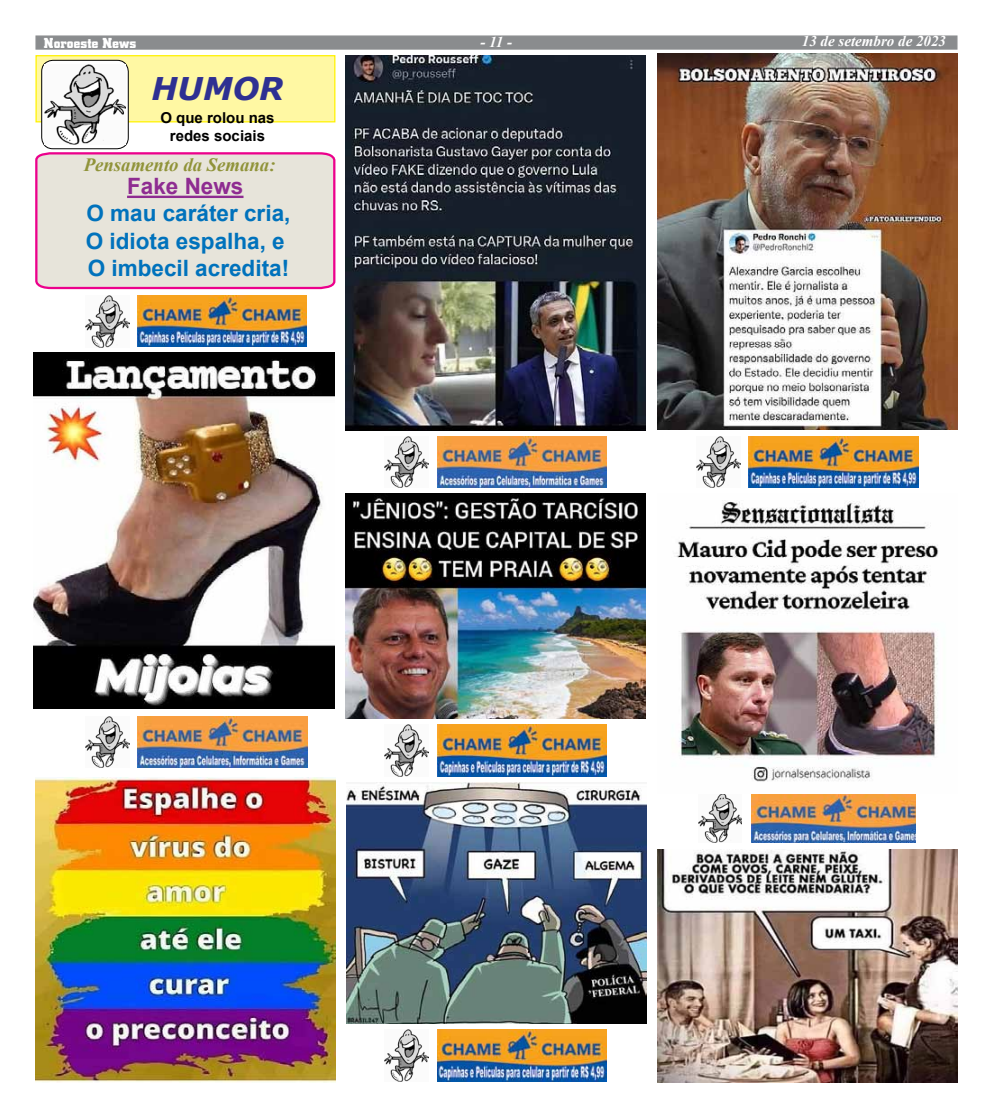
<style>
.page{position:relative;width:993px;height:1117px;background:#fff}
.page>*{position:absolute;margin:0;border:0;box-sizing:border-box;transform-origin:0 0}
.t1{font:italic 700 31.25px "Verdana";color:#2e3092}
.t2{font:700 22.5px/27px "Arial";color:#0072bc}
.t3{font:700 22.5px "Arial";color:#8e2c91}
.t4{font:italic 700 18.75px "Times New Roman";color:#909339}
.t5{font:700 15px/18px "Arial";color:#000;text-align:center}
.t6{font:italic 700 15px "Times New Roman";color:#fff}
.t7{font:700 15px "City D";letter-spacing:.005em;color:#fff}
</style>
<div class="page">
<img style="left:384px;top:436px;width:44px;height:51px">
<img style="left:437px;top:436px;width:169px;height:51px">
<div style="left:35px;top:55px;width:300px;height:67px;background:#fff8a3;border:1px solid #fff200"></div>
<div style="left:42px;top:60px;width:86px;height:89px;background:#fff;border-radius:11px"></div>
<div style="left:41px;top:60px;width:87px;height:89px;border:1px solid #000;border-radius:11px"></div>
<img style="left:45px;top:65px;width:81px;height:79px">
<svg style="left:35px;top:152px;width:301px;height:138px;background:#e7d9d6"></svg>
<img style="left:698px;top:794px;width:43px;height:48px">
<img style="left:751px;top:794px;width:164px;height:48px">
<img style="left:85px;top:295px;width:44px;height:52px">
<img style="left:138px;top:295px;width:169px;height:52px">
<div style="left:35px;top:35px;width:922px;height:15px;background:#8a8c8e;border:1px solid #8a8c8e"></div>
<img style="left:85px;top:716px;width:44px;height:51px">
<img style="left:138px;top:716px;width:169px;height:51px">
<img style="left:696px;top:436px;width:44px;height:51px">
<img style="left:748px;top:436px;width:170px;height:51px">
<img style="left:384px;top:724px;width:44px;height:52px">
<img style="left:437px;top:724px;width:169px;height:52px">
<img style="left:384px;top:1029px;width:44px;height:52px">
<img style="left:437px;top:1029px;width:169px;height:51px">
<hr style="left:127px;top:196px;width:116px;height:2px;background:#8e2c91">
<img style="left:657px;top:54px;width:300px;height:375px">
<img style="left:345px;top:493px;width:300px;height:225px">
<img style="left:34px;top:352px;width:300px;height:356px">
<img style="left:345px;top:55px;width:300px;height:375px">
<img style="left:346px;top:782px;width:300px;height:241px">
<img style="left:676px;top:500px;width:263px;height:282px">
<img style="left:35px;top:777px;width:300px;height:304px">
<img style="left:657px;top:849px;width:300px;height:232px">
<p class="t7" style="left:44px;top:35px;width:94px">Noroeste News</p>
<p class="t6" style="left:480px;top:31px;width:33px">- 11 -</p>
<p class="t6" style="left:801px;top:30px;width:146px">13 de setembro de 2023</p>
<h1 class="t1" style="left:151px;top:66px;width:134px">HUMOR</h1>
<p class="t5" style="left:160px;top:109px;width:116px">O que rolou nas redes sociais</p>
<p class="t3" style="left:127px;top:171px;width:118px">Fake News</p>
<p class="t2" style="left:86px;top:200px;width:206px">O mau caráter cria,<br>O idiota espalha, e<br>O imbecil acredita!</p>
<p class="t4" style="left:84px;top:152px;width:193px">Pensamento da Semana:</p>
</div>
